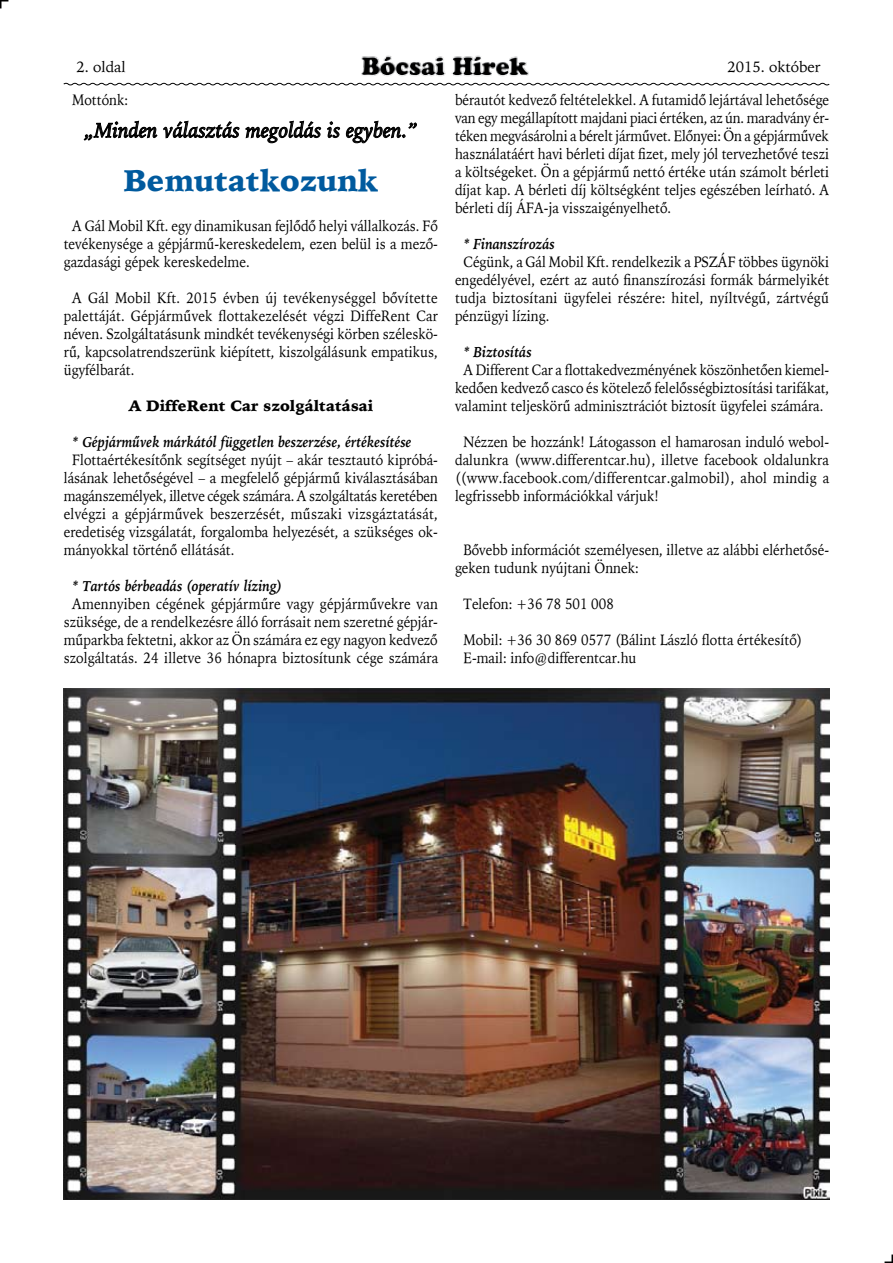
<style>
.page{position:relative;width:893px;height:1263px;background:#fff}
.page>*{position:absolute;margin:0;border:0;box-sizing:border-box;transform-origin:0 0}
.t1{font:30px "Iowan OS Blk PFL";color:#005a9e}
.t2{font:italic 21px "Iowan OS PFL";color:#000}
.t3{font:15px/18px "Iowan OS PFL";color:#000;text-align:justify;scale:.9 1}
.t4{font:italic 700 15px "Iowan OS PFL";color:#000;scale:.9 1}
.t5{font:15px "Iowan OS Blk PFL";color:#000}
.t6{font:15px "Iowan OS PFL";color:#000}
</style>
<div class="page">
<img style="left:361px;top:55px;width:168px;height:22px">
<svg style="left:63px;top:82px;width:767px;height:4px"></svg>
<svg style="left:0;top:0;width:8px;height:8px"></svg>
<svg style="left:884px;top:1254px;width:9px;height:9px"></svg>
<img style="left:64px;top:689px;width:765px;height:510px">
<svg style="left:84px;top:121px;width:73px;height:20px"></svg>
<svg style="left:163px;top:121px;width:158px;height:22px"></svg>
<svg style="left:327px;top:121px;width:13px;height:17px"></svg>
<svg style="left:346px;top:121px;width:71px;height:22px"></svg>
<p class="t6" style="left:85px;top:56px;width:43px">. oldal</p>
<p class="t6" style="left:727px;top:56px;width:95px">2015. október</p>
<p class="t3" style="left:72px;top:91px;width:64px">Mottónk:</p>
<h2 class="t2" style="left:85px;top:116px;width:334px">„Minden választás megoldás is egyben.”</h2>
<h1 class="t1" style="left:124px;top:160px;width:256px">Bemutatkozunk</h1>
<p class="t3" style="left:64px;top:217px;width:417px;text-indent:8px">A Gál Mobil Kft. egy dinamikusan fejlődő helyi vállalkozás. Fő tevékenysége a gépjármű-kereskedelem, ezen belül is a mező&shy;gazdasági gépek kereskedelme.</p>
<p class="t3" style="left:64px;top:289px;width:417px;text-indent:8px">A Gál Mobil Kft. 2015 évben új tevékenységgel bővítette palettáját. Gépjárművek flottakezelését végzi DiffeRent Car néven. Szolgáltatásunk mindkét tevékenységi körben széleskö&shy;rű, kapcsolatrendszerünk kiépített, kiszolgálásunk empatikus, ügyfélbarát.</p>
<p class="t5" style="left:128px;top:396px;width:247px">A DiffeRent Car szolgáltatásai</p>
<p class="t4" style="left:72px;top:432px;width:379px">* Gépjárművek márkától független beszerzése, értékesítése</p>
<p class="t3" style="left:64px;top:451px;width:417px;text-indent:8px">Flottaértékesítőnk segítséget nyújt – akár tesztautó kipróbá&shy;lásának lehetőségével – a megfelelő gépjármű kiválasztásában magánszemélyek, illetve cégek számára. A szolgáltatás keretében elvégzi a gépjárművek beszerzését, műszaki vizsgáztatását, eredetiség vizsgálatát, forgalomba helyezését, a szükséges ok&shy;mányokkal történő ellátását.</p>
<p class="t4" style="left:72px;top:576px;width:235px">* Tartós bérbeadás (operatív lízing)</p>
<p class="t3" style="left:64px;top:595px;width:417px;text-align:center">Amennyiben cégének gépjárműre vagy gépjárművekre van szüksége, de a rendelkezésre álló forrásait nem szeretné gépjár&shy;műparkba fektetni, akkor az Ön számára ez egy nagyon kedvező szolgáltatás. 24 illetve 36 hónapra biztosítunk cége számára</p>
<p class="t3" style="left:455px;top:91px;width:417px">bérautót kedvező feltételekkel. A futamidő lejártával lehetősége van egy megállapított majdani piaci értéken, az ún. maradvány ér&shy;téken megvásárolni a bérelt járművet. Előnyei: Ön a gépjárművek használatáért havi bérleti díjat fizet, mely jól tervezhetővé teszi a költségeket. Ön a gépjármű nettó értéke után számolt bérleti díjat kap. A bérleti díj költségként teljes egészében leírható. A bérleti díj ÁFA-ja visszaigényelhető.</p>
<p class="t4" style="left:463px;top:233px;width:103px">* Finanszírozás</p>
<p class="t3" style="left:455px;top:253px;width:417px;text-indent:8px">Cégünk, a Gál Mobil Kft. rendelkezik a PSZÁF többes ügynöki engedélyével, ezért az autó finanszírozási formák bármelyikét tudja biztosítani ügyfelei részére: hitel, nyíltvégű, zártvégű pénzügyi lízing.</p>
<p class="t4" style="left:463px;top:341px;width:78px">* Biztosítás</p>
<p class="t3" style="left:455px;top:361px;width:417px;text-align:center">A Different Car a flottakedvezményének köszönhetően kiemel&shy;kedően kedvező casco és kötelező felelősségbiztosítási tarifákat, valamint teljeskörű adminisztrációt biztosít ügyfelei számára.</p>
<p class="t3" style="left:455px;top:433px;width:417px;text-indent:8px">Nézzen be hozzánk! Látogasson el hamarosan induló webol&shy;dalunkra (www.differentcar.hu), illetve facebook oldalunkra ((www.facebook.com/differentcar.galmobil), ahol mindig a legfrissebb információkkal várjuk!</p>
<p class="t3" style="left:455px;top:541px;width:417px;text-indent:8px">Bővebb információt személyesen, illetve az alábbi elérhetősé&shy;geken tudunk nyújtani Önnek:</p>
<p class="t3" style="left:463px;top:595px;width:169px">Telefon: +36 78 501 008</p>
<p class="t3" style="left:463px;top:631px;width:378px">Mobil: +36 30 869 0577 (Bálint László flotta értékesítő)<br>E-mail: info@differentcar.hu</p>
</div>
